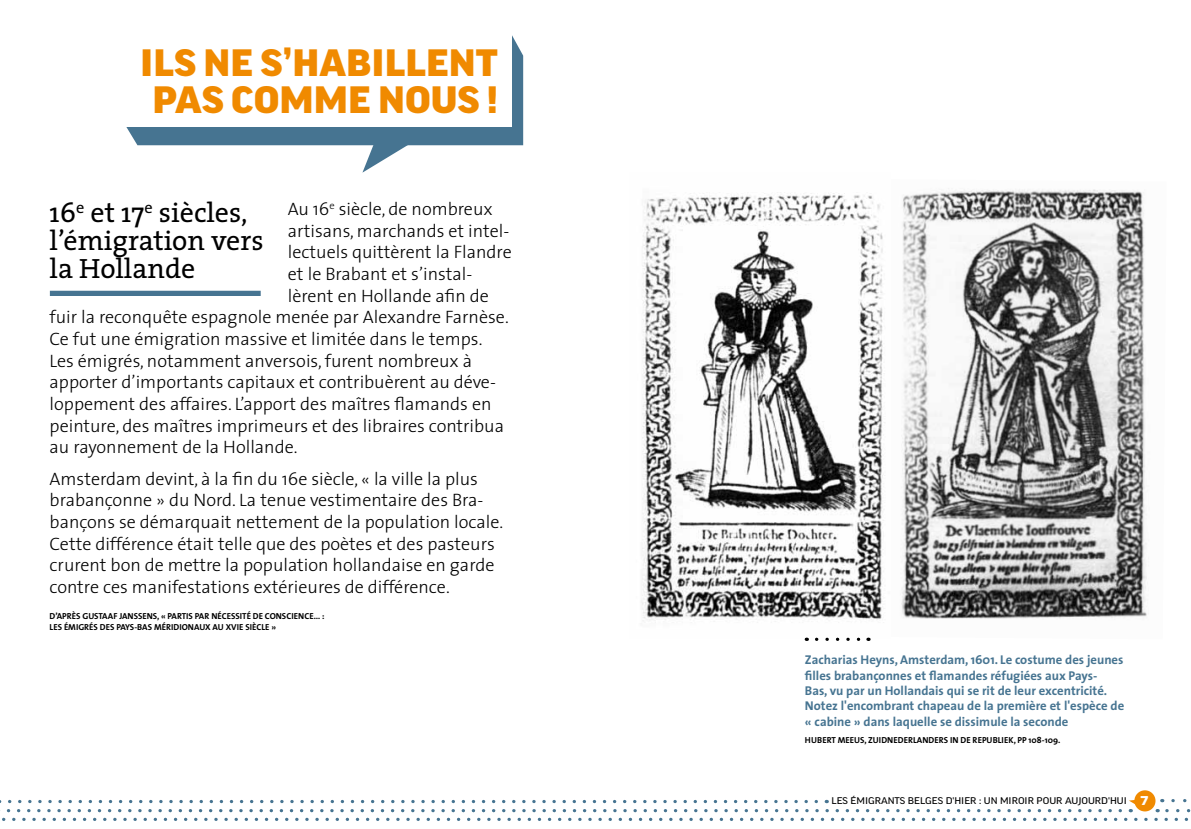
<style>
.page{position:relative;width:1191px;height:829px;background:#fff}
.page>*{position:absolute;margin:0;border:0;box-sizing:border-box;transform-origin:0 0}
.t1{font:900 expanded 36.75px/36.8px "Good OT";color:#f08a00;text-align:center}
.t2{font:28px/28px "The Serif";color:#000}
.t3{font:300 18.03px/21.7px "The Sans";color:#000}
.t4{font:700 12.78px/15.4px "The Sans";color:#467491}
.t5{font:expanded 9.28px "Good OT";color:#000}
.t6{font:700 8.75px/10.5px "The Mix";color:#000}
.s1{font-weight:900;font-size:12.42px;color:#fff}
</style>
<div class="page">
<svg style="left:126px;top:35px;width:397px;height:110px;background:#547e99"></svg>
<svg style="left:362px;top:135px;width:60px;height:38px"></svg>
<div style="left:1134px;top:790px;width:21px;height:21px;background:#f08a00;border-radius:50%"></div>
<svg style="left:0;top:798px;width:1191px;height:22px"></svg>
<div style="left:126px;top:33px;width:386px;height:93px;background:#fff"></div>
<div style="left:50px;top:291px;width:211px;height:5px;background:#467491"></div>
<img style="left:901px;top:188px;width:246px;height:431px">
<img style="left:641px;top:193px;width:244px;height:445px">
<svg style="left:816px;top:637px;width:53px;height:4px"></svg>
<h1 class="t1" style="left:140px;top:45px;width:359px">ILS NE S’HABILLENT<br>PAS COMME NOUS !</h1>
<h2 class="t2" style="left:50px;top:198px;width:215px">16<sup>e</sup> et 17<sup>e</sup> siècles, l’émigration vers la Hollande</h2>
<p class="t3" style="left:288px;top:197px;width:206px">Au 16<sup>e</sup> siècle, de nombreux</p>
<p class="t3" style="left:288px;top:219px;width:223px">artisans, marchands et intel-</p>
<p class="t3" style="left:288px;top:241px;width:225px">lectuels quittèrent la Flandre</p>
<p class="t3" style="left:288px;top:262px;width:186px">et le Brabant et s’instal-</p>
<p class="t3" style="left:288px;top:284px;width:203px">lèrent en Hollande afin de</p>
<p class="t3" style="left:50px;top:306px;width:460px">fuir la reconquête espagnole menée par Alexandre Farnèse.</p>
<p class="t3" style="left:50px;top:327px;width:434px">Ce fut une émigration massive et limitée dans le temps.</p>
<p class="t3" style="left:50px;top:349px;width:424px">Les émigrés, notamment anversois, furent nombreux à</p>
<p class="t3" style="left:50px;top:370px;width:448px">apporter d’importants capitaux et contribuèrent au déve-</p>
<p class="t3" style="left:50px;top:392px;width:443px">loppement des affaires. L’apport des maîtres flamands en</p>
<p class="t3" style="left:50px;top:414px;width:456px">peinture, des maîtres imprimeurs et des libraires contribua</p>
<p class="t3" style="left:50px;top:435px;width:249px">au rayonnement de la Hollande.</p>
<p class="t3" style="left:50px;top:467px;width:455px">Amsterdam devint, à la fin du 16e siècle, « la ville la plus brabançonne » du Nord. La tenue vestimentaire des Bra&shy;bançons se démarquait nettement de la population locale.<br>Cette différence était telle que des poètes et des pasteurs crurent bon de mettre la population hollandaise en garde contre ces manifestations extérieures de différence.</p>
<p class="t6" style="left:50px;top:610px;width:59px">D’APRÈS GUSTAAF</p>
<p class="t6" style="left:119px;top:610px;width:15px">JANSSENS</p>
<p class="t6" style="left:50px;top:610px;width:276px;text-indent:108px">, « PARTIS PAR NÉCESSITÉ DE CONSCIENCE… :<br>LES ÉMIGRÉS DES PAYS-BAS MÉRIDIONAUX AU XVI E SIÈCLE »</p>
<p class="t4" style="left:805px;top:651px;width:321px">Zacharias Heyns, Amsterdam, 1601. Le costume des jeunes filles brabançonnes et flamandes réfugiées aux Pays-<br>Bas, vu par un Hollandais qui se rit de leur excentricité.<br>Notez l'encombrant chapeau de la première et l'espèce de « cabine » dans laquelle se dissimule la seconde</p>
<p class="t6" style="left:805px;top:734px;width:257px">H UBERT MEEUS, ZUIDNEDERLANDERS IN DE REPUBLIEK, PP 108-109.</p>
<p class="t5" style="left:831px;top:795px;width:319px">LES ÉMIGRANTS BELGES D'HIER : UN MIROIR POUR AUJOURD'HUI <span class="s1">7</span></p>
</div>
